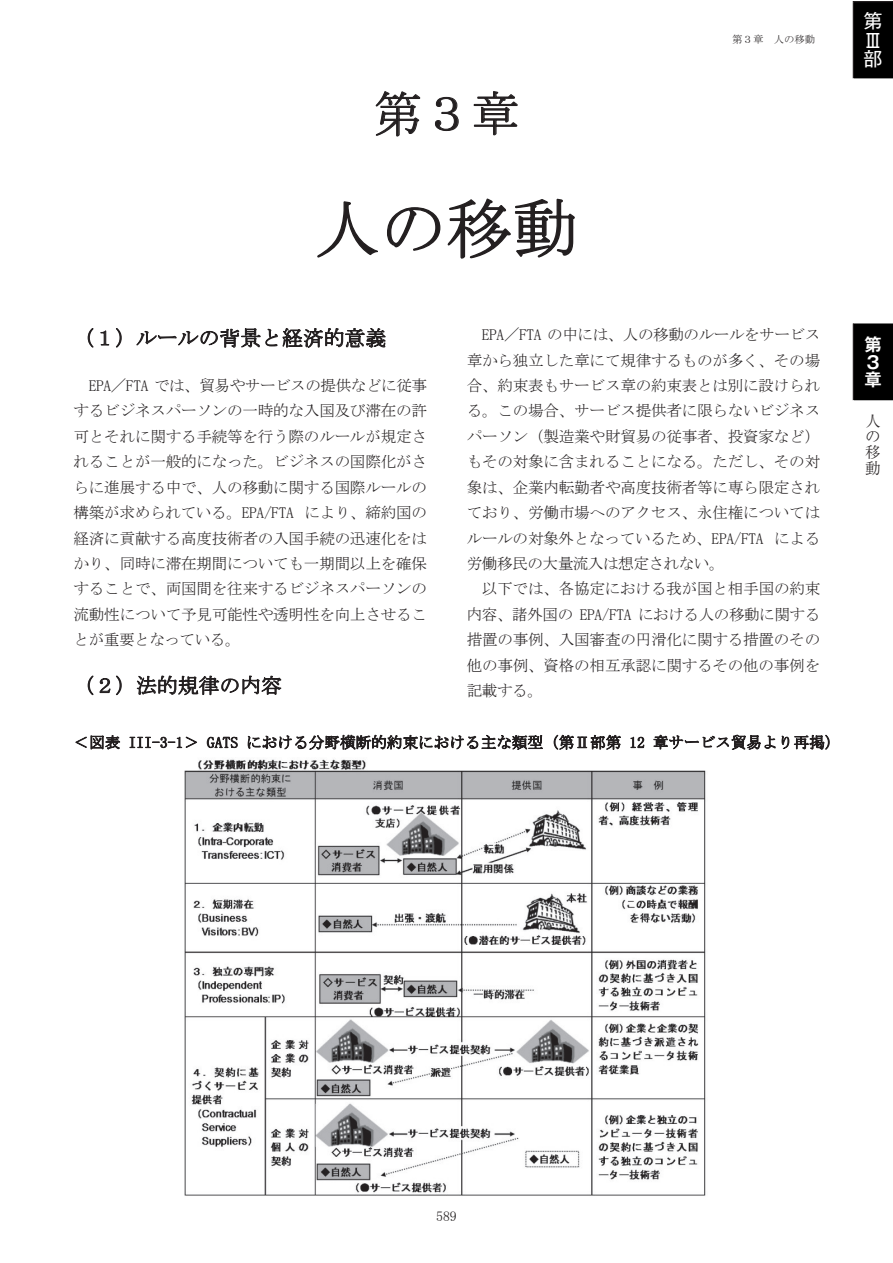
<style>
.page{position:relative;width:893px;height:1263px;background:#fff}
.page>*{position:absolute;margin:0;border:0;box-sizing:border-box;transform-origin:0 0}
.t1{font:65.7px "MS Mincho";color:#231f20}
.t2{font:48.45px "MS Mincho";color:#231f20}
.t3{font:20.7px "MS Mincho";letter-spacing:.005em;color:#231f20}
.t4{font:19.05px/19px "Gothic MB101 Pro";color:#fff;text-align:justify}
.t5{font:700 17.25px/17.2px "Gothic MB101 Pro De";color:#fff}
.t6{font:15.6px/25.3px "MS Mincho";letter-spacing:-.015em;color:#231f20;text-align:justify}
.t7{font:15.6px "MS Mincho";letter-spacing:.005em;color:#231f20}
.t8{font:300 15.6px/15.6px "Ryumin Pro";color:#231f20;text-align:justify}
.t9{font:13.8px "MS P Mincho";color:#231f20}
.t10{font:10.35px "MS Mincho";color:#231f20}
</style>
<div class="page">
<svg style="left:853px;top:1px;width:40px;height:399px"></svg>
<hr style="left:853px;top:93px;width:1px;height:77px;background:#fff">
<img style="left:185px;top:759px;width:521px;height:437px">
<h2 class="t2" style="left:374px;top:89px;width:147px">第３章</h2>
<h1 class="t1" style="left:314px;top:195px;width:265px">人の移動</h1>
<p class="t10" style="left:736px;top:27px;width:79px">第３章 人の移動</p>
<p class="t10" style="left:732px;top:34px;width:85px">第３章　人の移動</p>
<p class="t6" style="left:467px;top:322px;width:355px;text-indent:15px">EPA／FTA の中には、人の移動のルールをサービス章から独立した章にて規律するものが多く、その場合、約束表もサービス章の約束表とは別に設けられる。この場合、サービス提供者に限らないビジネスパーソン（製造業や財貿易の従事者、投資家など）もその対象に含まれることになる。ただし、その対象は、企業内転勤者や高度技術者等に専ら限定されており、労働市場へのアクセス、永住権についてはルールの対象外となっているため、EPA/FTA による労働移民の大量流入は想定されない。</p>
<p class="t6" style="left:467px;top:576px;width:355px;text-indent:15px">以下では、各協定における我が国と相手国の約束内容、諸外国の EPA/FTA における人の移動に関する措置の事例、入国審査の円滑化に関する措置のその他の事例、資格の相互承認に関するその他の事例を記載する。</p>
<p class="t7" style="left:74px;top:734px;width:768px">＜図表 III-3-1＞ GATS における分野横断的約束における主な類型（第Ⅱ部第 12 章サービス貿易より再掲）</p>
<h3 class="t3" style="left:74px;top:327px;width:314px">（１）ルールの背景と経済的意義</h3>
<p class="t6" style="left:74px;top:373px;width:355px;text-indent:15px">EPA／FTA では、貿易やサービスの提供などに従事するビジネスパーソンの一時的な入国及び滞在の許可とそれに関する手続等を行う際のルールが規定されることが一般的になった。ビジネスの国際化がさらに進展する中で、人の移動に関する国際ルールの構築が求められている。EPA/FTA により、締約国の経済に貢献する高度技術者の入国手続の迅速化をはかり、同時に滞在期間についても一期間以上を確保することで、両国間を往来するビジネスパーソンの流動性について予見可能性や透明性を向上させることが重要となっている。</p>
<h3 class="t3" style="left:74px;top:675px;width:210px">（２）法的規律の内容</h3>
<p class="t4" style="left:863px;top:9px;width:20px">第Ⅲ部</p>
<p class="t5" style="left:864px;top:334px;width:18px">第<br>３章</p>
<p class="t8" style="left:865px;top:412px;width:17px">人の移動</p>
<p class="t9" style="left:436px;top:1209px;width:22px">589</p>
</div>
